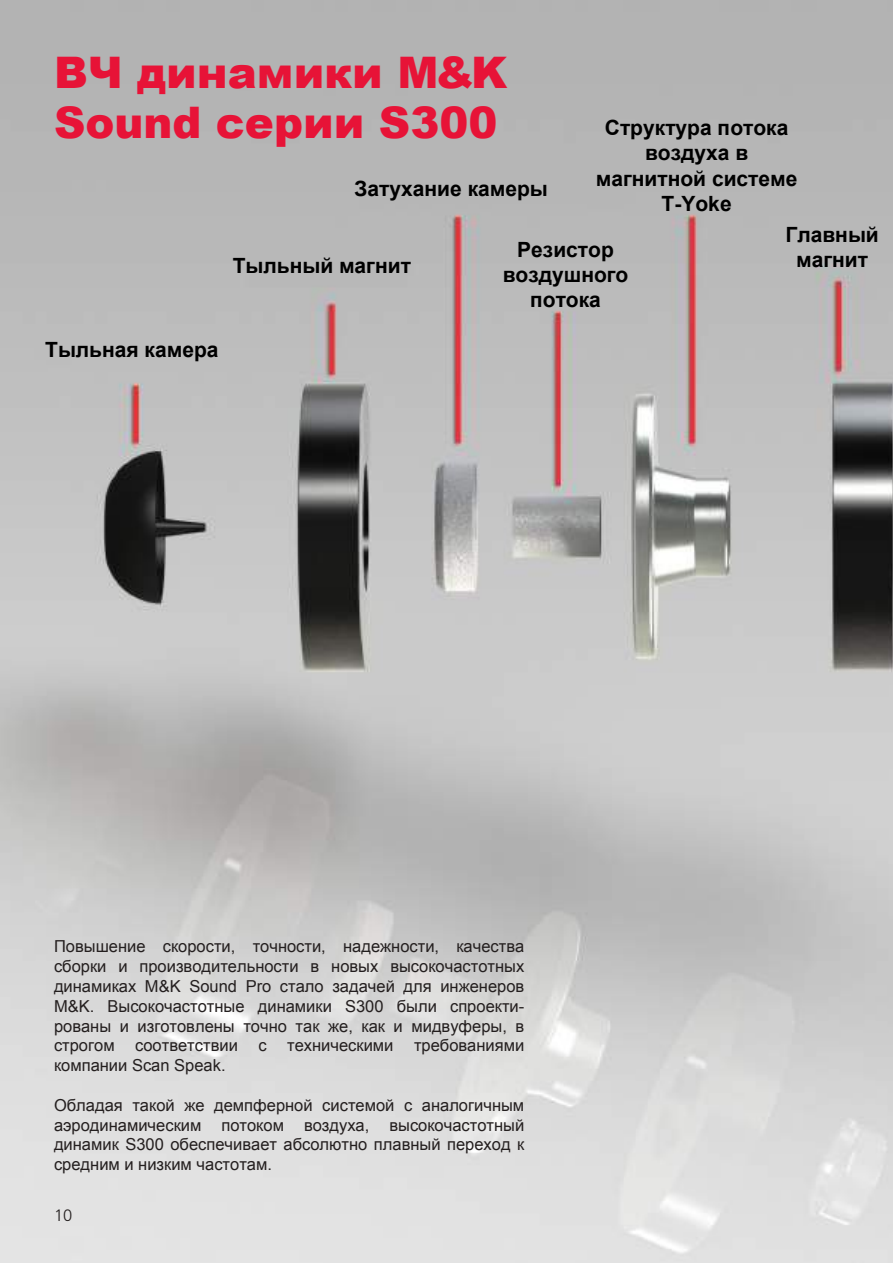
<style>
.page{position:relative;width:893px;height:1263px;background:#fff}
.page>*{position:absolute;margin:0;border:0;box-sizing:border-box;transform-origin:0 0}
.t1{font:900 43.5px/49.5px "Arial";color:#e71337}
.t2{font:700 21px/25.2px "Arial";color:#000;text-align:center}
.t3{font:16.5px/19.8px "Arial";color:#241f1f;text-align:justify}
.t4{font:300 16.5px "Frutiger";color:#241f1f}
</style>
<div class="page">
<img style="left:0;top:0;width:893px;height:1263px">
<h1 class="t1" style="left:54px;top:47px;width:455px">ВЧ динамики M&amp;K<br>Sound серии S300</h1>
<p class="t2" style="left:596px;top:115px;width:203px">Структура потока воздуха в магнитной системе<br>T-Yoke</p>
<p class="t2" style="left:785px;top:222px;width:95px">Главный магнит</p>
<p class="t2" style="left:354px;top:176px;width:195px">Затухание камеры</p>
<p class="t2" style="left:503px;top:237px;width:127px">Резистор воздушного потока</p>
<p class="t2" style="left:233px;top:253px;width:180px">Тыльный магнит</p>
<p class="t2" style="left:45px;top:337px;width:175px">Тыльная камера</p>
<p class="t3" style="left:54px;top:937px;width:472px">Повышение скорости, точности, надежности, качества сборки и производительности в новых высокочастотных динамиках M&amp;K Sound Pro стало задачей для инженеров M&amp;K. Высокочастотные динамики S300 были спроекти&shy;рованы и изготовлены точно так же, как и мидвуферы, в строгом соответствии с техническими требованиями компании Scan Speak.</p>
<p class="t3" style="left:54px;top:1095px;width:472px">Обладая такой же демпферной системой с аналогичным аэродинамическим потоком воздуха, высокочастотный динамик S300 обеспечивает абсолютно плавный переход к средним и низким частотам.</p>
<p class="t4" style="left:54px;top:1206px;width:20px">10</p>
</div>
